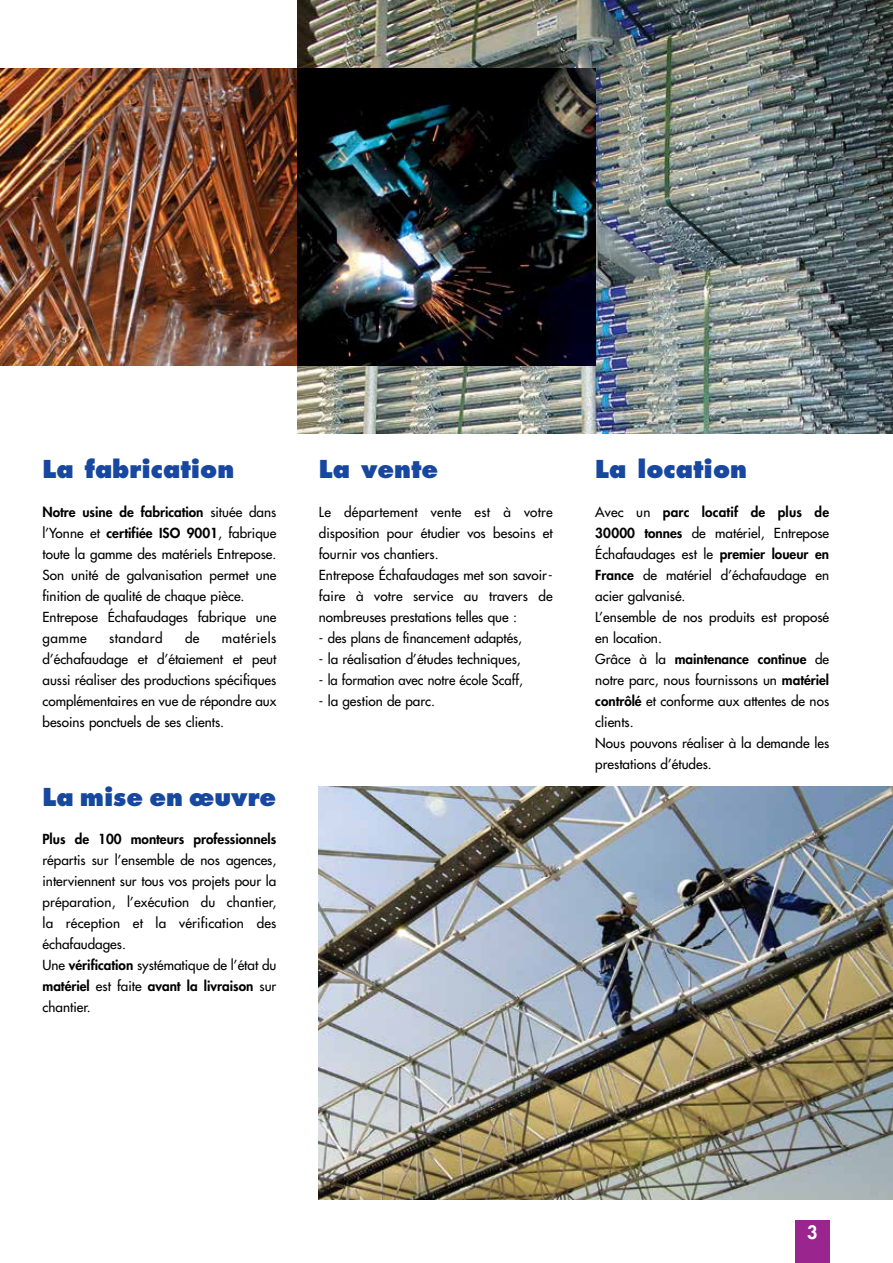
<style>
.page{position:relative;width:893px;height:1263px;background:#fff}
.page>*{position:absolute;margin:0;border:0;box-sizing:border-box;transform-origin:0 0}
.t1{font:800 24px "Futura";color:#17479e}
.t2{font:800 18px "Futura";color:#fff}
.t3{font:13.5px/21px "Futura";color:#000}
.t4{font:800 13.5px "Futura";color:#000}
.t5{font:13.5px "Futura";letter-spacing:.035em;color:#000}
.s1{font-weight:800}
</style>
<div class="page">
<img style="left:298px;top:0;width:595px;height:434px">
<img style="left:319px;top:787px;width:574px;height:412px">
<img style="left:0;top:68px;width:595px;height:298px">
<div style="left:795px;top:1220px;width:34px;height:43px;background:#9a258f"></div>
<h1 class="t1" style="left:43px;top:454px;width:193px">La fabrication</h1>
<p class="t3" style="left:43px;top:501px;width:235px"><span class="s1">Notre usine de fabrication</span> située dans l’Yonne et <span class="s1">certifiée ISO 9001</span>, fabrique toute la gamme des matériels Entrepose.<br>Son unité de galvanisation permet une finition de qualité de chaque pièce.<br>Entrepose échafaudages fabrique une gamme</p>
<p class="t3" style="left:43px;top:627px;width:235px;text-align:justify;text-indent:179px">matériels d’échafaudage et d’étaiement et peut aussi réaliser des productions spécifiques complémentaires en vue de répondre aux besoins ponctuels de ses clients.</p>
<p class="t5" style="left:109px;top:629px;width:55px">standard</p>
<p class="t3" style="left:185px;top:627px;width:16px">de</p>
<h1 class="t1" style="left:43px;top:782px;width:235px">La mise en œuvre</h1>
<p class="t4" style="left:43px;top:830px;width:235px">Plus de 100 monteurs professionnels</p>
<p class="t3" style="left:43px;top:850px;width:235px">répartis sur l’ensemble de nos agences, interviennent sur tous vos projets pour la préparation, l’exécution du chantier, la réception et la vérification des échafaudages.<br>Une <span class="s1">vérification</span> systématique de l’état du <span class="s1">matériel</span> est faite <span class="s1">avant la livraison</span> sur chantier.</p>
<h1 class="t1" style="left:319px;top:454px;width:121px">La vente</h1>
<p class="t3" style="left:319px;top:501px;width:235px">Le département vente est à votre disposition pour étudier vos besoins et fournir vos chantiers.<br>Entrepose échafaudages met son savoir&shy;faire à votre service au travers de nombreuses prestations telles que :</p>
<p class="t3" style="left:319px;top:627px;width:205px">- des plans de financement adaptés,</p>
<p class="t3" style="left:319px;top:648px;width:203px">- la réalisation d’études techniques,</p>
<p class="t3" style="left:319px;top:669px;width:206px">- la formation avec notre école Scaff,</p>
<p class="t3" style="left:319px;top:690px;width:118px">- la gestion de parc.</p>
<h1 class="t1" style="left:595px;top:454px;width:153px">La location</h1>
<p class="t3" style="left:595px;top:501px;width:235px">Avec un <span class="s1">parc locatif de plus de<br>30000 tonnes</span> de matériel, Entrepose échafaudages est le <span class="s1">premier loueur en<br>France</span> de matériel d’échafaudage en acier galvanisé.<br>L’ensemble de nos produits est proposé en location.<br>Grâce à la <span class="s1">maintenance continue</span> de notre parc, nous fournissons un <span class="s1">matériel contrôlé</span> et conforme aux attentes de nos clients.<br>Nous pouvons réaliser à la demande les prestations d’études.</p>
<h2 class="t2" style="left:807px;top:1220px;width:12px">3</h2>
</div>
